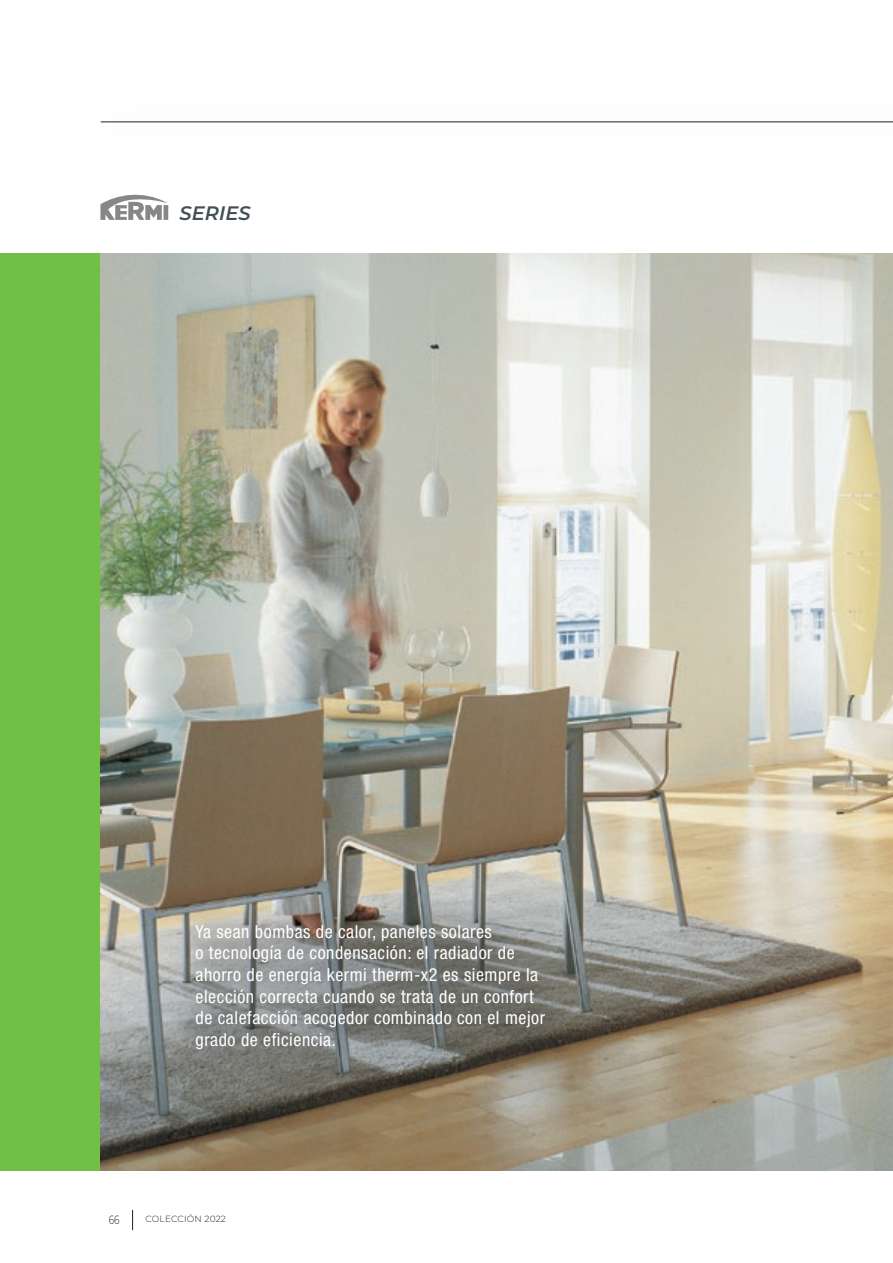
<style>
.page{position:relative;width:893px;height:1263px;background:#fff}
.page>*{position:absolute;margin:0;border:0;box-sizing:border-box;transform-origin:0 0}
.t1{font:italic 600 19.5px "Montserrat";color:#415055}
.t2{font:condensed 18px/21.6px "Helvetica Neue LT Std";letter-spacing:.03em;color:#fff}
.t3{font:300 12px "Montserrat";color:#231f20;scale:.75 1}
.t4{font:300 9px "Montserrat";letter-spacing:.015em;color:#231f20}
</style>
<div class="page">
<svg style="left:132px;top:1210px;width:1px;height:20px"></svg>
<div style="left:0;top:253px;width:100px;height:917px;background:#71bf44"></div>
<img style="left:101px;top:253px;width:792px;height:917px">
<svg style="left:174px;top:904px;width:391px;height:166px;background:#80817d"></svg>
<hr style="left:101px;top:121px;width:792px;height:1px;background:#231f20">
<svg style="left:100px;top:194px;width:67px;height:26px"></svg>
<hr style="left:164px;top:205px;width:4px;height:15px;background:#878787">
<p class="t1" style="left:180px;top:199px;width:73px">SERIES</p>
<p class="t2" style="left:196px;top:920px;width:351px">Ya sean bombas de calor, paneles solares<br>o tecnología de condensación: el radiador de ahorro de energía kermi therm-x2 es siempre la elección correcta cuando se trata de un confort de calefacción acogedor combinado con el mejor grado de eficiencia.</p>
<p class="t3" style="left:109px;top:1211px;width:16px">66</p>
<p class="t4" style="left:145px;top:1213px;width:82px">COLECCIÓN 2022</p>
</div>
